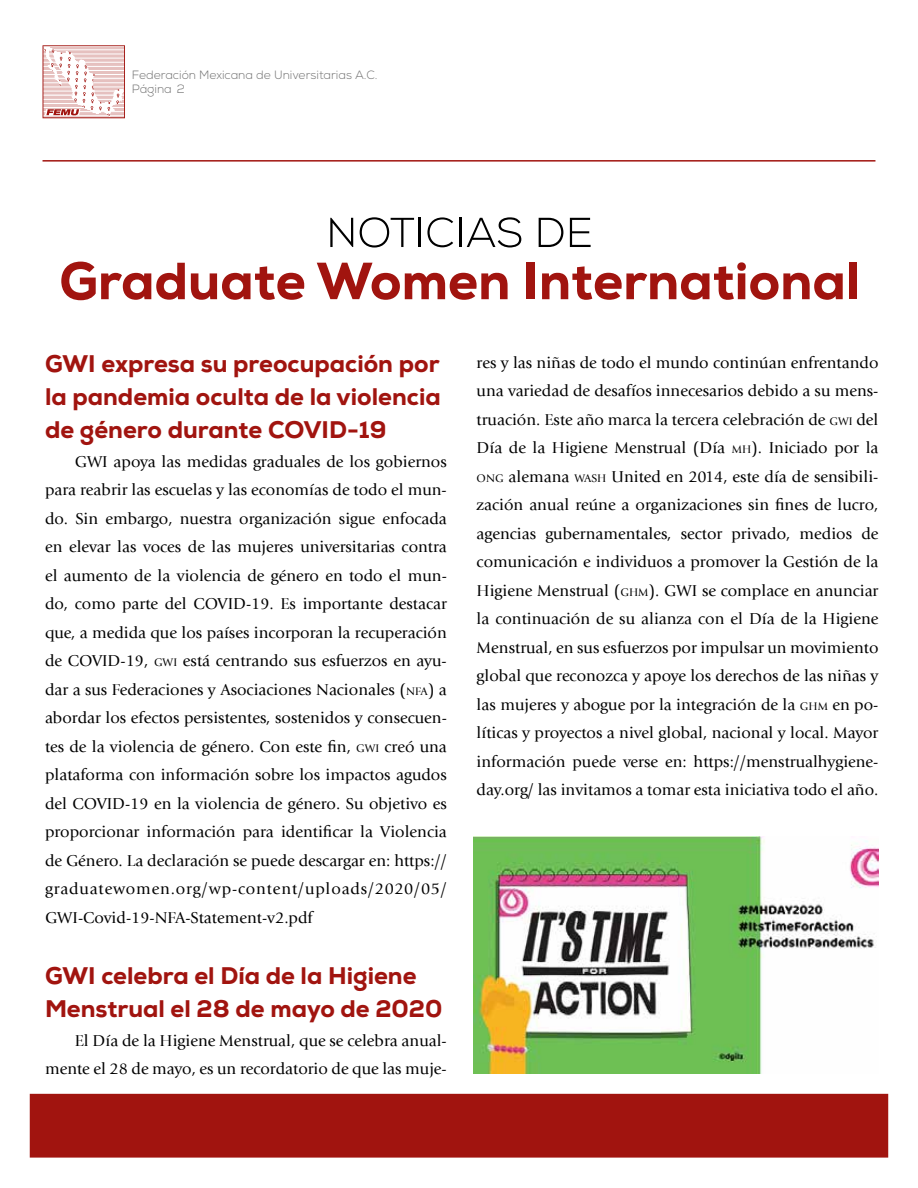
<style>
.page{position:relative;width:918px;height:1188px;background:#fff}
.page>*{position:absolute;margin:0;border:0;box-sizing:border-box;transform-origin:0 0}
.t1{font:800 24px/33px "Nexa";color:#a1140f;text-align:justify}
.t2{font:16.5px/28.5px "Giovanni LT";color:#000;text-align:justify}
.t3{font:300 12px/14.4px "Nexa";color:#707070}
.s1{font-size:11.55px}
</style>
<div class="page">
<svg style="left:43px;top:45px;width:82px;height:73px"></svg>
<hr style="left:43px;top:160px;width:832px;height:2px;background:#a1140f">
<div style="left:30px;top:1094px;width:858px;height:64px;background:#a1140f"></div>
<svg style="left:330px;top:218px;width:23px;height:29px"></svg>
<svg style="left:360px;top:217px;width:54px;height:31px"></svg>
<hr style="left:419px;top:218px;width:2px;height:29px;background:#000">
<svg style="left:427px;top:217px;width:26px;height:30px"></svg>
<hr style="left:459px;top:218px;width:2px;height:29px;background:#000">
<svg style="left:467px;top:217px;width:54px;height:30px"></svg>
<svg style="left:539px;top:218px;width:25px;height:29px"></svg>
<svg style="left:570px;top:218px;width:21px;height:29px"></svg>
<svg style="left:61px;top:262px;width:124px;height:38px"></svg>
<svg style="left:191px;top:266px;width:114px;height:34px"></svg>
<svg style="left:317px;top:263px;width:191px;height:37px"></svg>
<div style="left:527px;top:263px;width:8px;height:36px;background:#a1140f"></div>
<svg style="left:542px;top:262px;width:301px;height:38px"></svg>
<div style="left:849px;top:263px;width:8px;height:36px;background:#a1140f"></div>
<img style="left:474px;top:837px;width:404px;height:236px">
<p class="t3" style="left:132px;top:68px;width:247px">Federación Mexicana de Universitarias A.C.<br>Página 2</p>
<h1 class="t1" style="left:45px;top:348px;width:397px">GWI expresa su preocupación por la pandemia oculta de la violencia de género durante COVID-19</h1>
<p class="t2" style="left:45px;top:448px;width:403px;text-indent:30px">GWI apoya las medidas graduales de los gobiernos para reabrir las escuelas y las economías de todo el mun&shy;do. Sin embargo, nuestra organización sigue enfocada en elevar las voces de las mujeres universitarias contra el aumento de la violencia de género en todo el mun&shy;do, como parte del COVID-19. Es importante destacar que, a medida que los países incorporan la recuperación de COVID-19, <span class="s1">GWI</span> está centrando sus esfuerzos en ayu&shy;dar a sus Federaciones y Asociaciones Nacionales (<span class="s1">NFA</span>) a abordar los efectos persistentes, sostenidos y consecuen&shy;tes de la violencia de género. Con este fin, <span class="s1">GWI</span> creó una plataforma con información sobre los impactos agudos del COVID-19 en la violencia de género. Su objetivo es proporcionar información para identificar la Violencia de Género. La declaración se puede descargar en: https:// graduatewomen.org/wp-content/uploads/2020/05/ GWI-Covid-19-NFA-Statement-v2.pdf</p>
<h1 class="t1" style="left:45px;top:960px;width:399px">GWI celebra el Día de la Higiene<br>Menstrual el 28 de mayo de 2020</h1>
<p class="t2" style="left:45px;top:1027px;width:403px;text-align:right">El Día de la Higiene Menstrual, que se celebra anual&shy;mente el 28 de mayo, es un recordatorio de que las muje-</p>
<p class="t2" style="left:477px;top:348px;width:403px">res y las niñas de todo el mundo continúan enfrentando una variedad de desafíos innecesarios debido a su mens&shy;truación. Este año marca la tercera celebración de <span class="s1">GWI</span> del Día de la Higiene Menstrual (Día <span class="s1">MH</span>). Iniciado por la <span class="s1">ONG</span> alemana <span class="s1">WASH</span> United en 2014, este día de sensibili&shy;zación anual reúne a organizaciones sin fines de lucro, agencias gubernamentales, sector privado, medios de comunicación e individuos a promover la Gestión de la Higiene Menstrual (<span class="s1">GHM</span>). GWI se complace en anunciar la continuación de su alianza con el Día de la Higiene Menstrual, en sus esfuerzos por impulsar un movimiento global que reconozca y apoye los derechos de las niñas y las mujeres y abogue por la integración de la <span class="s1">GHM</span> en po&shy;líticas y proyectos a nivel global, nacional y local. Mayor información puede verse en: https://menstrualhygiene&shy;day.org/ las invitamos a tomar esta iniciativa todo el año.</p>
</div>
